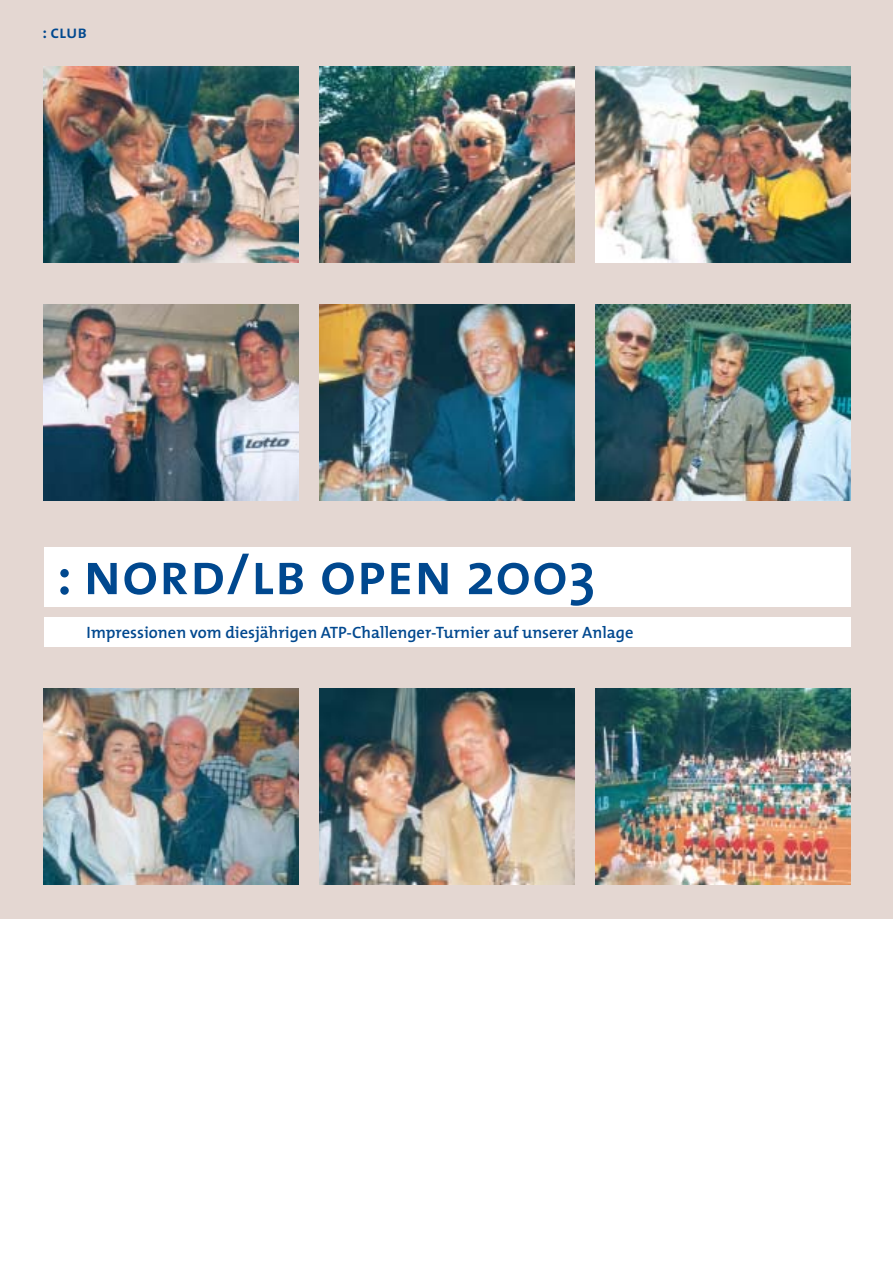
<style>
.page{position:relative;width:893px;height:1263px;background:#fff}
.page>*{position:absolute;margin:0;border:0;box-sizing:border-box;transform-origin:0 0}
.t1{font:60px "The Mix Semi Bold Caps";color:#00488f}
.t2{font:18px "The Mix Semi Bold Caps";color:#00488f}
.t3{font:600 16.5px "The Mix";color:#00488f}
.s1{font-family:"The Mix";font-weight:600}
</style>
<div class="page">
<div style="left:0;top:0;width:892px;height:918px;background:#e4d7d2"></div>
<img style="left:44px;top:689px;width:254px;height:196px">
<img style="left:595px;top:689px;width:255px;height:196px">
<img style="left:319px;top:689px;width:255px;height:196px">
<div style="left:44px;top:617px;width:806px;height:30px;background:#fff"></div>
<div style="left:44px;top:547px;width:806px;height:60px;background:#fff"></div>
<img style="left:44px;top:304px;width:254px;height:196px">
<img style="left:595px;top:304px;width:255px;height:196px">
<img style="left:319px;top:304px;width:255px;height:196px">
<img style="left:44px;top:66px;width:254px;height:196px">
<img style="left:595px;top:66px;width:255px;height:196px">
<img style="left:319px;top:66px;width:255px;height:196px">
<p class="t2" style="left:43px;top:21px;width:46px">: club</p>
<h1 class="t1" style="left:57px;top:538px;width:540px">: nord/lb open <span class="s1">2003</span></h1>
<p class="t3" style="left:87px;top:626px;width:548px">Impressionen vom diesjährigen ATP-Challenger-Turnier auf unserer Anlage</p>
</div>
